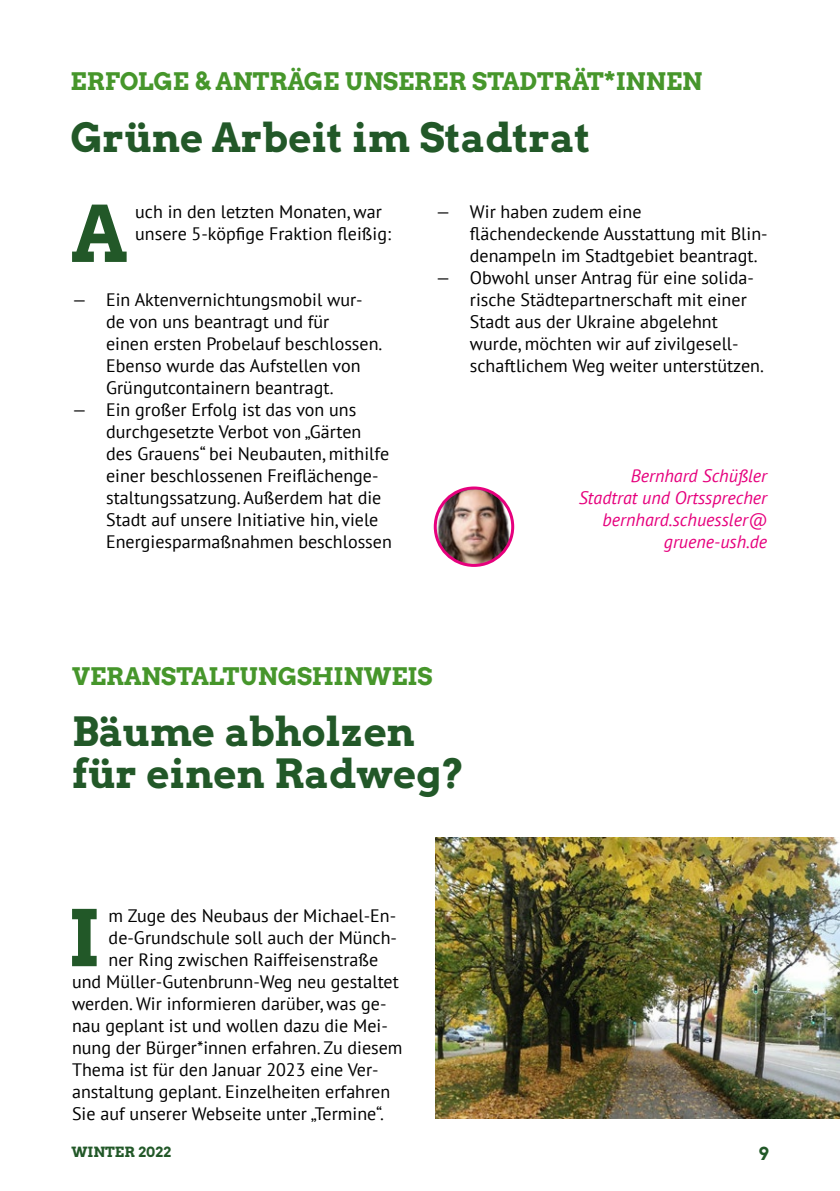
<style>
.page{position:relative;width:840px;height:1191px;background:#fff}
.page>*{position:absolute;margin:0;border:0;box-sizing:border-box;transform-origin:0 0}
.t1{font:77.4px "Arvo Gruen";color:#225828}
.t2{font:40px/42px "Arvo Gruen";color:#225828}
.t3{font:24px "Arvo Gruen";color:#46962b}
.t4{font:18px/22px "PT Sans";color:#000}
.t5{font:italic 18px/22px "PT Sans";color:#e6007d;text-align:right}
.t6{font:18px "Arvo Gruen";color:#225828}
.t7{font:14px "Arvo Gruen";color:#225828}
</style>
<div class="page">
<img style="left:435px;top:488px;width:77px;height:77px;border-radius:39px">
<div style="left:433px;top:486px;width:81px;height:81px;border:3px solid #e6007d;border-radius:50%"></div>
<img style="left:435px;top:837px;width:404px;height:281px">
<h3 class="t3" style="left:71px;top:65px;width:633px">ERFOLGE &amp; ANTRÄGE UNSERER STADTRÄT*INNEN</h3>
<h2 class="t2" style="left:71px;top:115px;width:521px">Grüne Arbeit im Stadtrat</h2>
<h1 class="t1" style="left:71px;top:180px;width:58px">A</h1>
<p class="t4" style="left:135px;top:200px;width:257px">uch in den letzten Monaten, war unsere 5-köpfige Fraktion fleißig:</p>
<p class="t4" style="left:106px;top:288px;width:277px;text-indent:-34px">— Ein Aktenvernichtungsmobil wur&shy;de von uns beantragt und für<br>einen ersten Probelauf beschlossen.<br>Ebenso wurde das Aufstellen von<br>Grüngutcontainern beantragt.</p>
<p class="t4" style="left:106px;top:398px;width:287px;text-indent:-34px">— Ein großer Erfolg ist das von uns durchgesetzte Verbot von „Gärten des Grauens“ bei Neubauten, mithilfe einer beschlossenen Freiflächenge&shy;staltungssatzung. Außerdem hat die Stadt auf unsere Initiative hin, viele Energiesparmaßnahmen beschlossen</p>
<p class="t4" style="left:469px;top:200px;width:299px;text-indent:-34px">— Wir haben zudem eine flächendeckende Ausstattung mit Blin&shy;denampeln im Stadtgebiet beantragt.</p>
<p class="t4" style="left:469px;top:266px;width:295px;text-indent:-34px">— Obwohl unser Antrag für eine solida&shy;rische Städtepartnerschaft mit einer Stadt aus der Ukraine abgelehnt wurde, möchten wir auf zivilgesell&shy;schaftlichem Weg weiter unterstützen.</p>
<p class="t5" style="left:578px;top:464px;width:190px">Bernhard Schüßler<br>Stadtrat und Ortssprecher bernhard.schuessler@ gruene-ush.de</p>
<h3 class="t3" style="left:72px;top:660px;width:362px">VERANSTALTUNGSHINWEIS</h3>
<h2 class="t2" style="left:72px;top:709px;width:394px">Bäume abholzen für einen Radweg?</h2>
<h1 class="t1" style="left:68px;top:884px;width:35px">I</h1>
<p class="t4" style="left:109px;top:904px;width:289px">m Zuge des Neubaus der Michael-En-</p>
<p class="t4" style="left:109px;top:926px;width:290px">de-Grundschule soll auch der Münch-</p>
<p class="t4" style="left:109px;top:948px;width:271px">ner Ring zwischen Raiffeisenstraße</p>
<p class="t4" style="left:72px;top:970px;width:328px">und Müller-Gutenbrunn-Weg neu gestaltet</p>
<p class="t4" style="left:72px;top:992px;width:316px">werden. Wir informieren darüber, was ge-</p>
<p class="t4" style="left:72px;top:1014px;width:317px">nau geplant ist und wollen dazu die Mei-</p>
<p class="t4" style="left:72px;top:1036px;width:332px">nung der Bürger*innen erfahren. Zu diesem</p>
<p class="t4" style="left:72px;top:1058px;width:308px">Thema ist für den Januar 2023 eine Ver-</p>
<p class="t4" style="left:72px;top:1080px;width:319px">anstaltung geplant. Einzelheiten erfahren</p>
<p class="t4" style="left:72px;top:1102px;width:313px">Sie auf unserer Webseite unter „Termine“.</p>
<p class="t7" style="left:71px;top:1142px;width:101px">WINTER 2022</p>
<p class="t6" style="left:758px;top:1141px;width:12px">9</p>
</div>
